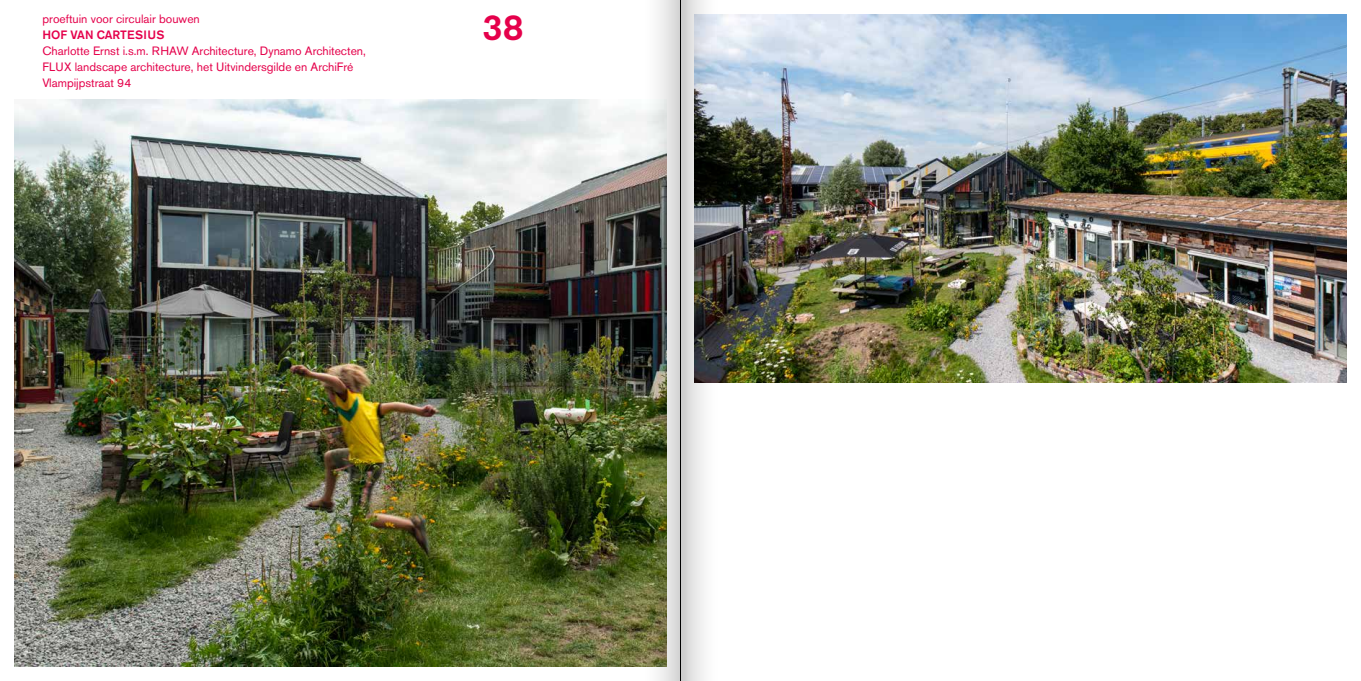
<style>
.page{position:relative;width:1361px;height:681px;background:#fff}
.page>*{position:absolute;margin:0;border:0;box-sizing:border-box;transform-origin:0 0}
.t1{font:500 36px "Akzidenz Grotesk BE";color:#e5004b}
.t2{font:12px/16px "Akzidenz Grotesk BE";color:#e5004b}
.t3{font:500 12px "Akzidenz Grotesk BE";color:#e5004b}
</style>
<div class="page">
<img style="left:14px;top:99px;width:629px;height:567px">
<img style="left:718px;top:14px;width:628px;height:368px">
<hr style="left:680px;top:0;width:1px;height:680px;background:#000">
<svg style="left:681px;top:0;width:37px;height:680px"></svg>
<img style="left:643px;top:0;width:37px;height:680px">
<p class="t2" style="left:43px;top:11px;width:159px">proeftuin voor circulair bouwen</p>
<p class="t3" style="left:43px;top:28px;width:123px">HOF VAN CARTESIUS</p>
<p class="t2" style="left:43px;top:43px;width:325px">Charlotte Ernst i.s.m. RHAW Architecture, Dynamo Architecten,<br>FLUX landscape architecture, het Uitvindersgilde en ArchiFré<br>Vlampijpstraat 94</p>
<h1 class="t1" style="left:482px;top:5px;width:43px">38</h1>
</div>
